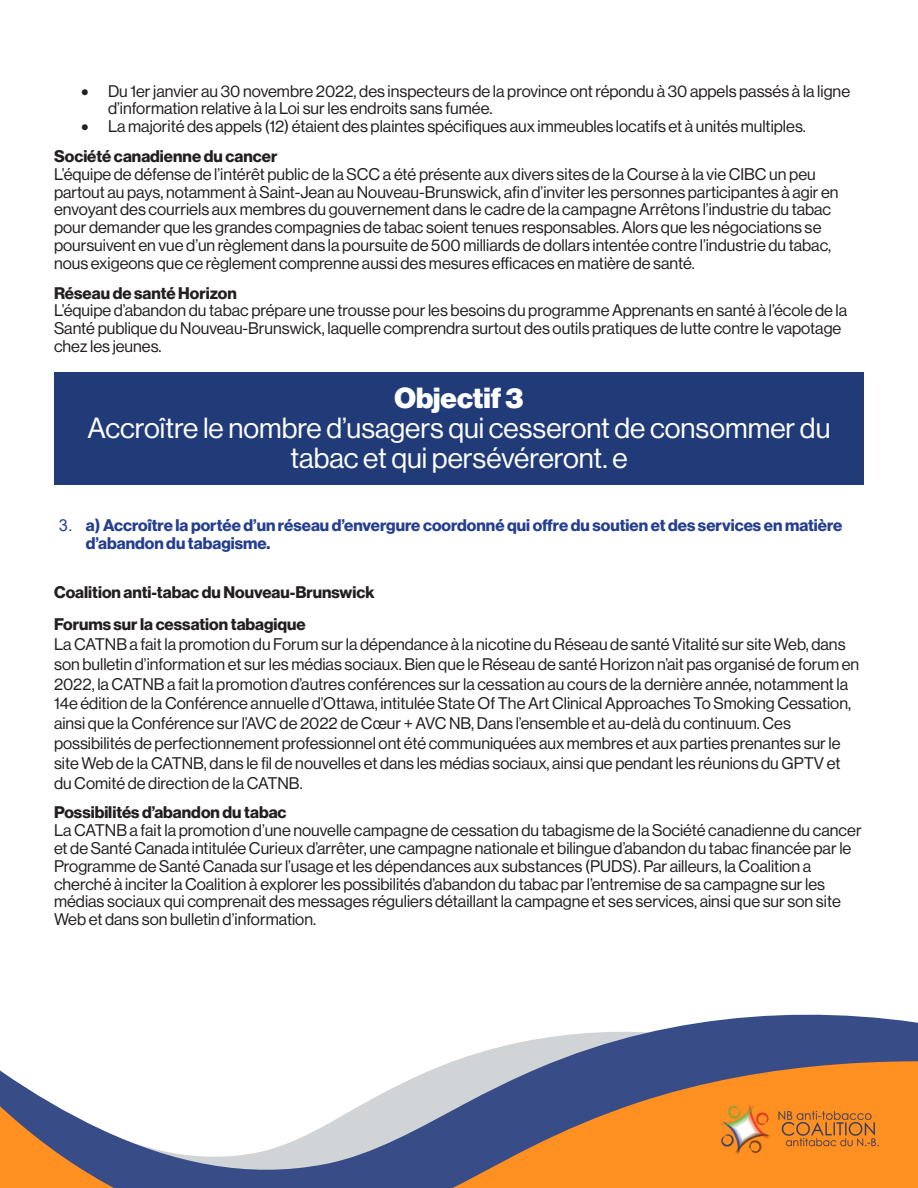
<style>
.page{position:relative;width:918px;height:1188px;background:#fff}
.page>*{position:absolute;margin:0;border:0;box-sizing:border-box;transform-origin:0 0}
.t1{font:28.5px/30px "N Haas Grotesk DS Pro 55 Rg";color:#fff;text-align:center}
.t2{font:28.5px "N Haas Grotesk DS Pro 95 Blk";color:#fff}
.List_Paragraph{font:16.5px/17.9px "N Haas Grotesk DS Pro 55 Rg";color:#231f20}
.t3{font:16.5px/17.9px "N Haas Grotesk DS Pro 75 Bd";color:#253f8e}
.t4{font:16.5px "N Haas Grotesk DS Pro 75 Bd";color:#231f20}
.s1{font-family:"N Haas Grotesk DS Pro 75 Bd"}
.s2{font-family:"Arial"}
</style>
<div class="page">
<svg style="left:0;top:1014px;width:918px;height:174px"></svg>
<img style="left:717px;top:1088px;width:164px;height:82px">
<div style="left:54px;top:373px;width:810px;height:112px;background:#213b79"></div>
<p class="List_Paragraph" style="left:108px;top:82px;width:744px;text-indent:-27px">• Du 1er janvier au 30 novembre 2022, des inspecteurs de la province ont répondu à 30 appels passés à la ligne d’information relative à la Loi sur les endroits sans fumée.</p>
<p class="List_Paragraph" style="left:81px;top:118px;width:726px">• La majorité des appels (12) étaient des plaintes spécifiques aux immeubles locatifs et à unités multiples.</p>
<p class="List_Paragraph" style="left:54px;top:147px;width:786px"><span class="s1">Société canadienne du cancer<br></span>L’équipe de défense de l’intérêt public de la SCC a été présente aux divers sites de la Course à la vie CIBC un peu partout au pays, notamment à Saint-Jean au Nouveau-Brunswick, afin d’inviter les personnes participantes à agir en envoyant des courriels aux membres du gouvernement dans le cadre de la campagne Arrêtons l’industrie du tabac pour demander que les grandes compagnies de tabac soient tenues responsables. Alors que les négociations se poursuivent en vue d’un règlement dans la poursuite de 500 milliards de dollars intentée contre l’industrie du tabac, nous exigeons que ce règlement comprenne aussi des mesures efficaces en matière de santé.</p>
<p class="List_Paragraph" style="left:54px;top:284px;width:795px"><span class="s1">Réseau de santé Horizon<br></span>L’équipe d’abandon du tabac prépare une trousse pour les besoins du programme Apprenants en santé à l’école de la Santé publique du Nouveau-Brunswick, laquelle comprendra surtout des outils pratiques de lutte contre le vapotage chez les jeunes.</p>
<p class="t2" style="left:395px;top:381px;width:130px">Objectif 3</p>
<p class="t1" style="left:88px;top:413px;width:744px">Accroître le nombre d’usagers qui cesseront de consommer du tabac et qui persévéreront. e</p>
<p class="t3" style="left:86px;top:516px;width:758px;text-indent:-27px"><span class="s2">3.</span> a) Accroître la portée d’un réseau d’envergure coordonné qui offre du soutien et des services en matière d’abandon du tabagisme.</p>
<p class="t4" style="left:54px;top:583px;width:322px">Coalition anti-tabac du Nouveau-Brunswick</p>
<p class="List_Paragraph" style="left:54px;top:615px;width:807px;line-height:19.8px"><span class="s1">Forums sur la cessation tabagique<br></span>La CATNB a fait la promotion du Forum sur la dépendance à la nicotine du Réseau de santé Vitalité sur site Web, dans son bulletin d’information et sur les médias sociaux. Bien que le Réseau de santé Horizon n’ait pas organisé de forum en 2022, la CATNB a fait la promotion d’autres conférences sur la cessation au cours de la dernière année, notamment la 14e édition de la Conférence annuelle d’Ottawa, intitulée State Of The Art Clinical Approaches To Smoking Cessation, ainsi que la Conférence sur l’AVC de 2022 de Cœur + AVC NB, Dans l’ensemble et au-delà du continuum. Ces possibilités de perfectionnement professionnel ont été communiquées aux membres et aux parties prenantes sur le site Web de la CATNB, dans le fil de nouvelles et dans les médias sociaux, ainsi que pendant les réunions du GPTV et du Comité de direction de la CATNB.</p>
<p class="List_Paragraph" style="left:54px;top:804px;width:809px"><span class="s1">Possibilités d’abandon du tabac<br></span>La CATNB a fait la promotion d’une nouvelle campagne de cessation du tabagisme de la Société canadienne du cancer et de Santé Canada intitulée Curieux d’arrêter, une campagne nationale et bilingue d’abandon du tabac financée par le Programme de Santé Canada sur l’usage et les dépendances aux substances (PUDS). Par ailleurs, la Coalition a cherché à inciter la Coalition à explorer les possibilités d’abandon du tabac par l’entremise de sa campagne sur les médias sociaux qui comprenait des messages réguliers détaillant la campagne et ses services, ainsi que sur son site Web et dans son bulletin d’information.</p>
</div>
